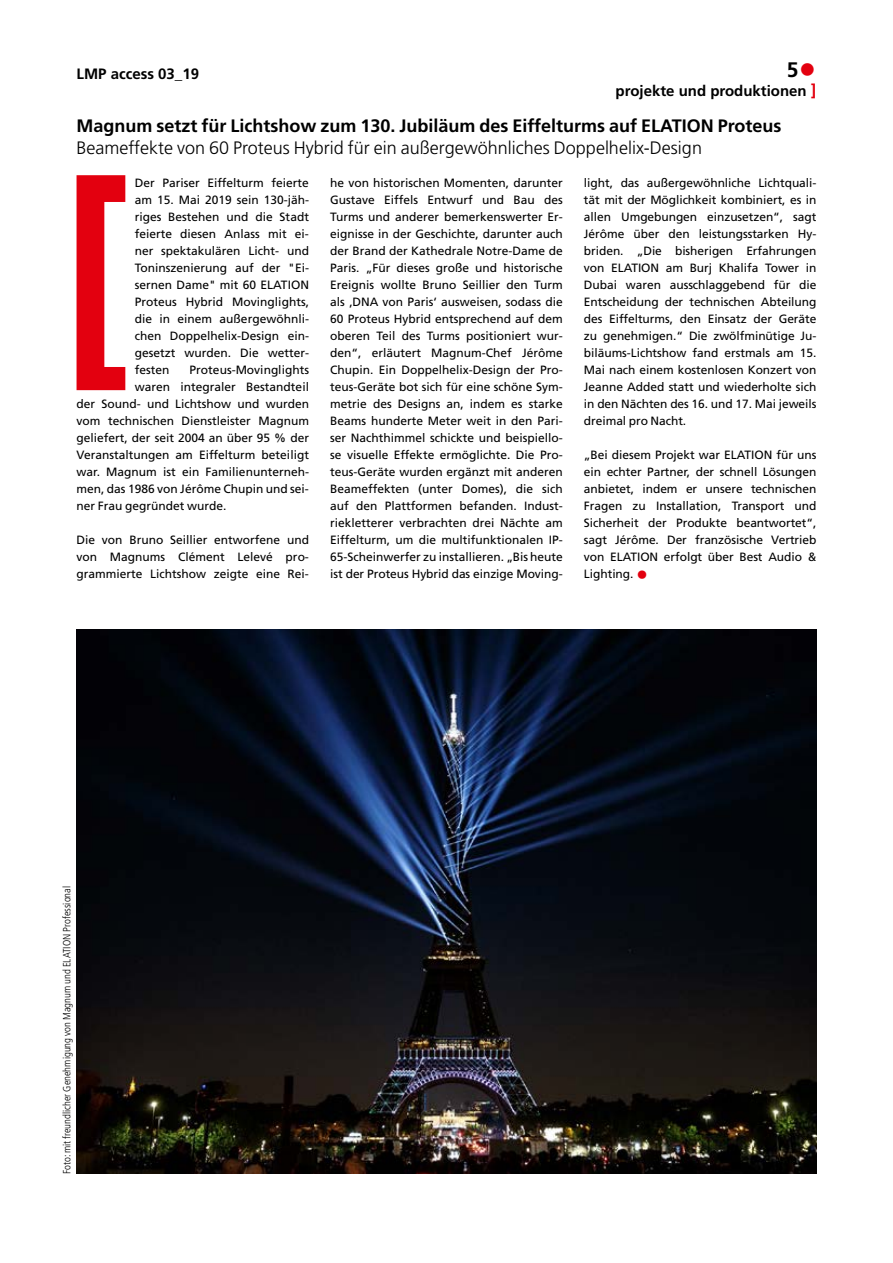
<style>
.page{position:relative;width:893px;height:1263px;background:#fff}
.page>*{position:absolute;margin:0;border:0;box-sizing:border-box;transform-origin:0 0}
.t1{font:700 21px "Frutiger LT Std";color:#000}
.t2{font:300 18px "Frutiger LT Std";color:#000}
.t3{font:700 18px "Frutiger LT Std";color:#000}
.t4{font:700 15px "Frutiger LT Std";color:#000}
.t5{font:12px/17px "Frutiger LT Std";color:#000;text-align:justify}
.t6{font:300 condensed 10.5px "Frutiger LT Std";color:#000}
.s1{font-size:36px;color:#e3000f}
.s2{font-size:16.5px;color:#e3000f}
.s3{font-size:24px;color:#e3000f}
</style>
<div class="page">
<img style="left:77px;top:629px;width:739px;height:545px">
<svg style="left:77px;top:175px;width:48px;height:215px"></svg>
<p class="t4" style="left:77px;top:65px;width:124px">LMP access 03_19</p>
<h1 class="t1" style="left:787px;top:58px;width:31px">5<span class="s1">•</span></h1>
<p class="t4" style="left:616px;top:82px;width:202px">projekte und produktionen <span class="s2">]</span></p>
<h2 class="t3" style="left:77px;top:115px;width:706px">Magnum setzt für Lichtshow zum 130. Jubiläum des Eiffelturms auf ELATION Proteus</h2>
<h2 class="t2" style="left:77px;top:138px;width:627px">Beameffekte von 60 Proteus Hybrid für ein außergewöhnliches Doppelhelix-Design</h2>
<p class="t5" style="left:135px;top:175px;width:176px">Der Pariser Eiffelturm feierte am 15. Mai 2019 sein 130-jäh&shy;riges Bestehen und die Stadt feierte diesen Anlass mit ei&shy;ner spektakulären Licht- und Toninszenierung auf der "Ei&shy;sernen Dame" mit 60 ELATION Proteus Hybrid Movinglights, die in einem außergewöhnli&shy;chen Doppelhelix-Design ein&shy;gesetzt wurden. Die wetter&shy;festen</p>
<p class="t5" style="left:190px;top:362px;width:121px">Proteus-Movinglights</p>
<p class="t5" style="left:135px;top:379px;width:176px">waren integraler Bestandteil</p>
<p class="t5" style="left:77px;top:396px;width:234px">der Sound- und Lichtshow und wurden</p>
<p class="t5" style="left:77px;top:413px;width:234px">vom technischen Dienstleister Magnum</p>
<p class="t5" style="left:77px;top:430px;width:234px">geliefert, der seit 2004 an über 95 % der</p>
<p class="t5" style="left:77px;top:447px;width:234px">Veranstaltungen am Eiffelturm beteiligt</p>
<p class="t5" style="left:77px;top:464px;width:234px">war. Magnum ist ein Familienunterneh-</p>
<p class="t5" style="left:77px;top:481px;width:234px">men, das 1986 von Jérôme Chupin und sei-</p>
<p class="t5" style="left:77px;top:498px;width:152px">ner Frau gegründet wurde.</p>
<p class="t5" style="left:77px;top:532px;width:234px">Die von Bruno Seillier entworfene und von Magnums Clément Lelevé pro&shy;grammierte Lichtshow zeigte eine Rei-</p>
<p class="t5" style="left:330px;top:175px;width:234px">he von historischen Momenten, darunter Gustave Eiffels Entwurf und Bau des Turms und anderer bemerkenswerter Er&shy;eignisse in der Geschichte, darunter auch der Brand der Kathedrale Notre-Dame de Paris. „Für dieses große und historische Ereignis wollte Bruno Seillier den Turm als ‚DNA von Paris‘ ausweisen, sodass die 60 Proteus Hybrid entsprechend auf dem oberen Teil des Turms positioniert wur&shy;den“, erläutert Magnum-Chef Jérôme Chupin. Ein Doppelhelix-Design der Pro&shy;teus-Geräte bot sich für eine schöne Sym&shy;metrie des Designs an, indem es starke Beams hunderte Meter weit in den Pari&shy;ser Nachthimmel schickte und beispiello&shy;se visuelle Effekte ermöglichte. Die Pro&shy;teus-Geräte wurden ergänzt mit anderen Beameffekten (unter Domes), die sich auf den Plattformen befanden. Indust&shy;riekletterer verbrachten drei Nächte am Eiffelturm, um die multifunktionalen IP-65-Scheinwerfer zu installieren. „Bis heute ist der Proteus Hybrid das einzige Moving-</p>
<p class="t5" style="left:584px;top:174px;width:234px">light, das außergewöhnliche Lichtquali&shy;tät mit der Möglichkeit kombiniert, es in allen Umgebungen einzusetzen“, sagt Jérôme über den leistungsstarken Hy&shy;briden. „Die bisherigen Erfahrungen von ELATION am Burj Khalifa Tower in Dubai waren ausschlaggebend für die Entscheidung der technischen Abteilung des Eiffelturms, den Einsatz der Geräte zu genehmigen.“ Die zwölfminütige Ju&shy;biläums-Lichtshow fand erstmals am 15.<br>Mai nach einem kostenlosen Konzert von Jeanne Added statt und wiederholte sich in den Nächten des 16. und 17. Mai jeweils dreimal pro Nacht.</p>
<p class="t5" style="left:584px;top:446px;width:234px">„Bei diesem Projekt war ELATION für uns ein echter Partner, der schnell Lösungen anbietet, indem er unsere technischen Fragen zu Installation, Transport und Sicherheit der Produkte beantwortet“, sagt Jérôme. Der französische Vertrieb von ELATION erfolgt über Best Audio &amp; Lighting. <span class="s3">•</span></p>
<p class="t6" style="left:61px;top:1174px;width:289px;rotate:-90deg">Foto: mit freundlicher Genehmigung von Magnum und ELATION Professional</p>
</div>
